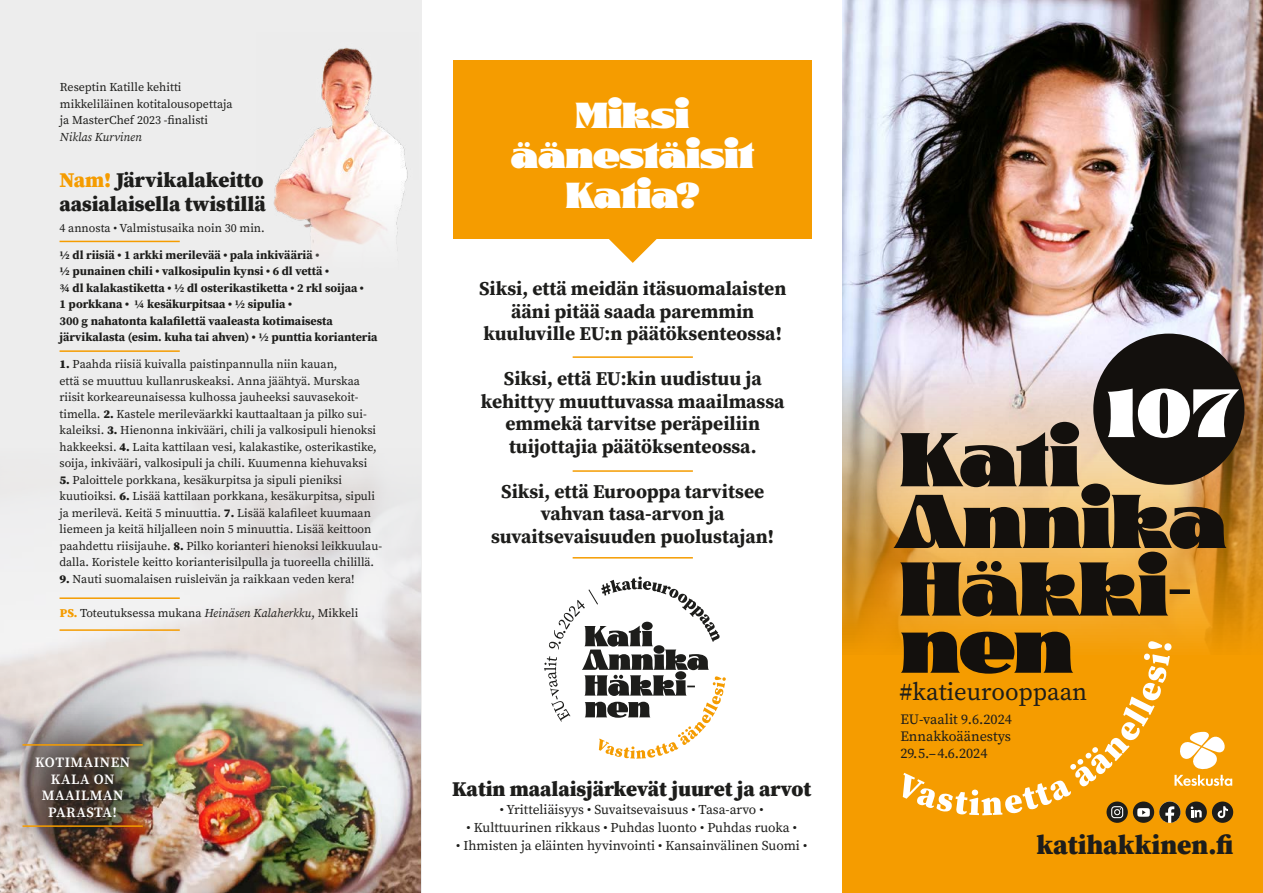
<style>
.page{position:relative;width:1263px;height:893px;background:#fff}
.page>*{position:absolute;margin:0;border:0;box-sizing:border-box;transform-origin:0 0}
.t1{font:36.15px/39.9px "Glodok Display";letter-spacing:-.02em;color:#fff;text-align:center}
.t2{font:900 27.15px "Source Serif Pro";color:#1d1d1b}
.t3{font:24.75px "Source Serif Pro";color:#1d1d1b}
.t4{font:900 21px/24px "Source Serif Pro";color:#1d1d1b}
.t5{font:700 19.5px/22.5px "Source Serif Pro";color:#1d1d1b;text-align:center}
.t6{font:14.25px/17.1px "Source Serif Pro";color:#1d1d1b;text-align:justify}
.t7{font:600 14.25px/16.8px "Source Serif Pro";letter-spacing:.035em;color:#fff;text-align:center}
.t8{font:13.5px "Source Serif Pro";color:#1d1d1b}
.t9{font:12px/16.5px "Source Serif Pro";color:#1d1d1b}
.t10{font:700 12px/16.5px "Source Serif Pro";color:#1d1d1b}
.t11{font:italic 12px "Source Serif Pro";color:#1d1d1b}
.s1{color:#f59c00}
.s2{font-weight:900}
.s3{font-weight:900;color:#f59c00}
.s4{font-style:italic}
</style>
<div class="page">
<div style="left:0;top:0;width:421px;height:893px;background:#ededed"></div>
<img style="left:0;top:476px;width:421px;height:417px">
<div style="left:454px;top:61px;width:358px;height:178px;background:#f59c00"></div>
<svg style="left:609px;top:239px;width:48px;height:24px"></svg>
<div style="left:842px;top:0;width:421px;height:893px;background:#f59c00"></div>
<img style="left:842px;top:0;width:421px;height:649px">
<svg style="left:903px;top:641px;width:268px;height:174px"></svg>
<svg style="left:901px;top:632px;width:172px;height:42px"></svg>
<svg style="left:1106px;top:801px;width:22px;height:22px"></svg>
<svg style="left:1111px;top:806px;width:12px;height:12px"></svg>
<svg style="left:1185px;top:801px;width:22px;height:22px"></svg>
<svg style="left:1191px;top:806px;width:11px;height:11px"></svg>
<svg style="left:1159px;top:801px;width:22px;height:22px"></svg>
<div style="left:1133px;top:801px;width:21px;height:22px;background:#1d1d1b;border-radius:50%"></div>
<svg style="left:1137px;top:808px;width:13px;height:9px"></svg>
<div style="left:1212px;top:801px;width:21px;height:22px;background:#1d1d1b;border-radius:50%"></div>
<svg style="left:1218px;top:806px;width:10px;height:12px"></svg>
<svg style="left:1174px;top:731px;width:58px;height:55px"></svg>
<svg style="left:544px;top:577px;width:182px;height:182px"></svg>
<hr style="left:573px;top:356px;width:120px;height:2px;background:#f59c00">
<div style="left:0;top:702px;width:181px;height:167px;background:#1d1d1b;opacity:.75"></div>
<hr style="left:23px;top:744px;width:120px;height:2px;background:#f59c00">
<hr style="left:23px;top:825px;width:120px;height:2px;background:#f59c00">
<hr style="left:573px;top:470px;width:120px;height:2px;background:#f59c00">
<hr style="left:573px;top:557px;width:120px;height:2px;background:#f59c00">
<hr style="left:60px;top:241px;width:120px;height:1px;background:#f59c00">
<hr style="left:60px;top:350px;width:120px;height:2px;background:#f59c00">
<img style="left:273px;top:47px;width:135px;height:197px">
<hr style="left:60px;top:597px;width:120px;height:2px;background:#f59c00">
<hr style="left:60px;top:629px;width:120px;height:2px;background:#f59c00">
<div style="left:1093px;top:334px;width:151px;height:151px;background:#13100d;border-radius:50%"></div>
<svg style="left:893px;top:389px;width:346px;height:227px;background:#856d4c"></svg>
<p class="t9" style="left:60px;top:79px;width:174px">Reseptin Katille kehitti mikkeliläinen kotitalousopettaja ja MasterChef 2023 -finalisti</p>
<p class="t11" style="left:60px;top:129px;width:83px">Niklas Kurvinen</p>
<h3 class="t4" style="left:60px;top:167px;width:208px"><span class="s1">Nam!</span> Järvikalakeitto aasialaisella twistillä</h3>
<p class="t9" style="left:60px;top:220px;width:207px">4 annosta • Valmistusaika noin 30 min.</p>
<p class="t10" style="left:60px;top:246px;width:320px">½ dl riisiä • 1 arkki merilevää • pala inkivääriä •<br>½ punainen chili • valkosipulin kynsi • 6 dl vettä •<br>¾ dl kalakastiketta • ½ dl osterikastiketta • 2 rkl soijaa •<br>1 porkkana • ¼ kesäkurpitsaa • ½ sipulia •<br>300 g nahatonta kalafilettä vaaleasta kotimaisesta järvikalasta (esim. kuha tai ahven) • ½ punttia korianteria</p>
<p class="t9" style="left:60px;top:356px;width:319px"><span class="s2">1.</span> Paahda riisiä kuivalla paistinpannulla niin kauan,<br>että se muuttuu kullanruskeaksi. Anna jäähtyä. Murskaa riisit korkeareunaisessa kulhossa jauheeksi sauvasekoit&shy;timella. <span class="s2">2.</span> Kastele merileväarkki kauttaaltaan ja pilko sui&shy;kaleiksi. <span class="s2">3.</span> Hienonna inkivääri, chili ja valkosipuli hienoksi hakkeeksi. <span class="s2">4.</span> Laita kattilaan vesi, kalakastike, osterikastike, soija, inkivääri, valkosipuli ja chili. Kuumenna kiehuvaksi</p>
<p class="t9" style="left:60px;top:472px;width:324px"><span class="s2">5.</span> Paloittele porkkana, kesäkurpitsa ja sipuli pieniksi kuutioiksi. <span class="s2">6.</span> Lisää kattilaan porkkana, kesäkurpitsa, sipuli ja merilevä. Keitä 5 minuuttia. <span class="s2">7.</span> Lisää kalafileet kuumaan liemeen ja keitä hiljalleen noin 5 minuuttia. Lisää keittoon paahdettu riisijauhe. <span class="s2">8.</span> Pilko korianteri hienoksi leikkuulau&shy;dalla. Koristele keitto korianterisilpulla ja tuoreella chilillä.</p>
<p class="t9" style="left:60px;top:571px;width:297px"><span class="s2">9.</span> Nauti suomalaisen ruisleivän ja raikkaan veden kera!</p>
<p class="t9" style="left:60px;top:605px;width:300px"><span class="s3">PS.</span> Toteutuksessa mukana <span class="s4">Heinäsen Kalaherkku</span>, Mikkeli</p>
<p class="t7" style="left:35px;top:754px;width:96px">KOTIMAINEN<br>KALA ON<br>MAAILMAN<br>PARASTA!</p>
<h1 class="t1" style="left:510px;top:96px;width:245px">Miksi äänestäisit<br>Katia?</h1>
<h3 class="t5" style="left:479px;top:277px;width:309px">Siksi, että meidän itäsuomalaisten ääni pitää saada paremmin kuuluville EU:n päätöksenteossa!</h3>
<h3 class="t5" style="left:481px;top:367px;width:305px">Siksi, että EU:kin uudistuu ja kehittyy muuttuvassa maailmassa emmekä tarvitse peräpeiliin tuijottajia päätöksenteossa.</h3>
<h3 class="t5" style="left:491px;top:480px;width:285px">Siksi, että Eurooppa tarvitsee vahvan tasa-arvon ja suvaitsevaisuuden puolustajan!</h3>
<h3 class="t3" style="left:899px;top:675px;width:189px">#katieurooppaan</h3>
<p class="t6" style="left:900px;top:711px;width:113px">EU-vaalit 9.6.2024<br>Ennakkoäänestys 29.5.–4.6.2024</p>
<h3 class="t4" style="left:452px;top:776px;width:361px">Katin maalaisjärkevät juuret ja arvot</h3>
<p class="t8" style="left:500px;top:800px;width:265px">• Yritteliäisyys • Suvaitsevaisuus • Tasa-arvo •</p>
<p class="t8" style="left:466px;top:818px;width:332px">• Kulttuurinen rikkaus • Puhdas luonto • Puhdas ruoka •</p>
<p class="t8" style="left:456px;top:836px;width:352px">• Ihmisten ja eläinten hyvinvointi • Kansainvälinen Suomi •</p>
<h2 class="t2" style="left:1036px;top:826px;width:198px">katihakkinen.fi</h2>
</div>
